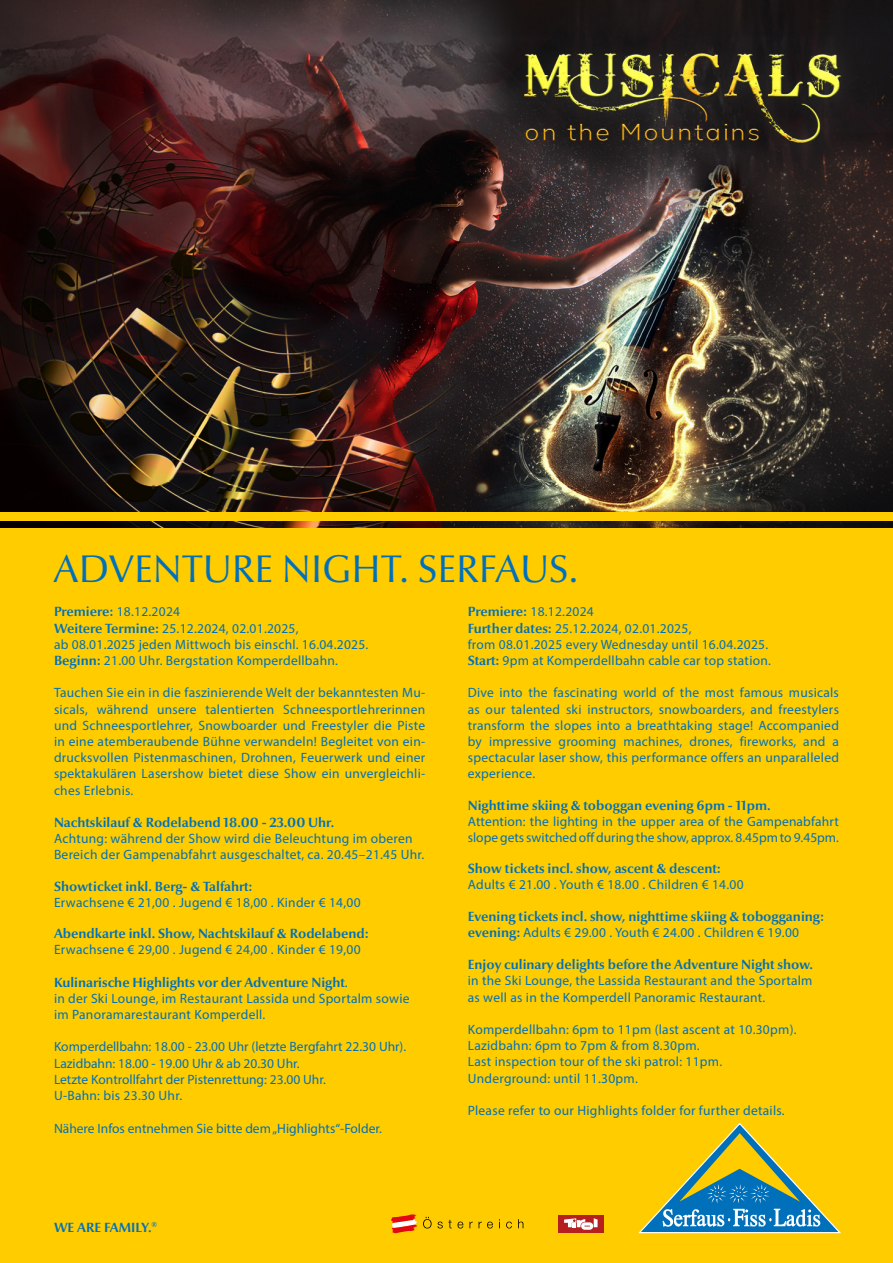
<style>
.page{position:relative;width:893px;height:1263px;background:#fff}
.page>*{position:absolute;margin:0;border:0;box-sizing:border-box;transform-origin:0 0}
.t1{font:39px "Optima Nova LT Pro";color:#0070ba}
.t2{font:13.5px/16.2px "Myriad Pro";letter-spacing:.02em;color:#0070ba}
.t3{font:700 13.5px "Optima Nova LT Pro";color:#0070ba}
.t4{font:13.5px/16.2px "Myriad Pro";color:#0070ba}
.s1{font-family:"Optima Nova LT Pro";font-weight:700}
.s2{font-family:"Myriad Pro";font-weight:400}
</style>
<div class="page">
<img style="left:0;top:0;width:893px;height:529px">
<div style="left:0;top:529px;width:893px;height:734px;background:#fc0"></div>
<div style="left:0;top:512px;width:893px;height:8px;background:#fc0"></div>
<div style="left:558px;top:1215px;width:45px;height:17px;background:#b51f1f"></div>
<svg style="left:564px;top:1218px;width:34px;height:12px"></svg>
<svg style="left:423px;top:1217px;width:40px;height:11px"></svg>
<svg style="left:469px;top:1221px;width:4px;height:7px"></svg>
<svg style="left:479px;top:1221px;width:14px;height:7px"></svg>
<svg style="left:506px;top:1221px;width:6px;height:7px"></svg>
<svg style="left:518px;top:1219px;width:5px;height:9px"></svg>
<svg style="left:391px;top:1214px;width:26px;height:19px"></svg>
<svg style="left:638px;top:1122px;width:203px;height:112px"></svg>
<h1 class="t1" style="left:53px;top:545px;width:527px">ADVENTURE NIGHT. SERFAUS.</h1>
<p class="t2" style="left:54px;top:604px;width:316px"><span class="s1">Premiere:</span> 18.12.2024<br><span class="s1">Weitere Termine:</span> 25.12.2024, 02.01.2025,<br>ab 08.01.2025 jeden Mittwoch bis einschl. 16.04.2025.<br><span class="s1">Beginn:</span> 21.00 Uhr. Bergstation Komperdellbahn.</p>
<p class="t2" style="left:54px;top:685px;width:373px;text-align:justify">Tauchen Sie ein in die faszinierende Welt der bekanntesten Mu&shy;sicals, während unsere talentierten Schneesportlehrerinnen und Schneesportlehrer, Snowboarder und Freestyler die Piste in eine atemberaubende Bühne verwandeln! Begleitet von ein&shy;drucksvollen Pistenmaschinen, Drohnen, Feuerwerk und einer spektakulären Lasershow bietet diese Show ein unvergleichli&shy;ches Erlebnis.</p>
<p class="t3" style="left:54px;top:814px;width:282px">Nachtskilauf &amp; Rodelabend 18.00 - 23.00 Uhr.</p>
<p class="t2" style="left:54px;top:830px;width:372px">Achtung: während der Show wird die Beleuchtung im oberen<br>Bereich der Gampenabfahrt ausgeschaltet, ca. 20.45–21.45 Uhr.</p>
<p class="t3" style="left:54px;top:878px;width:200px">Showticket inkl. Berg- &amp; Talfahrt:</p>
<p class="t2" style="left:54px;top:894px;width:308px">Erwachsene € 21,00 . Jugend € 18,00 . Kinder € 14,00</p>
<p class="t3" style="left:54px;top:925px;width:316px">Abendkarte inkl. Show, Nachtskilauf &amp; Rodelabend:</p>
<p class="t2" style="left:54px;top:941px;width:308px">Erwachsene € 29,00 . Jugend € 24,00 . Kinder € 19,00</p>
<p class="t3" style="left:54px;top:974px;width:295px">Kulinarische Highlights vor der Adventure Night<span class="s2">.</span></p>
<p class="t2" style="left:54px;top:990px;width:357px">in der Ski Lounge, im Restaurant Lassida und Sportalm sowie im Panoramarestaurant Komperdell.</p>
<p class="t4" style="left:54px;top:1039px;width:354px">Komperdellbahn: 18.00 - 23.00 Uhr (letzte Bergfahrt 22.30 Uhr).<br>Lazidbahn: 18.00 - 19.00 Uhr &amp; ab 20.30 Uhr.<br>Letzte Kontrollfahrt der Pistenrettung: 23.00 Uhr.<br>U-Bahn: bis 23.30 Uhr.</p>
<p class="t4" style="left:54px;top:1120px;width:329px">Nähere Infos entnehmen Sie bitte dem „Highlights“-Folder.</p>
<p class="t2" style="left:468px;top:604px;width:305px"><span class="s1">Premiere:</span> 18.12.2024<br><span class="s1">Further dates:</span> 25.12.2024, 02.01.2025,<br>from 08.01.2025 every Wednesday until 16.04.2025.<br><span class="s1">Start:</span> 9pm at Komperdellbahn cable car top station.</p>
<p class="t2" style="left:468px;top:685px;width:373px;text-align:justify">Dive into the fascinating world of the most famous musicals as our talented ski instructors, snowboarders, and freestylers transform the slopes into a breathtaking stage! Accompanied by impressive grooming machines, drones, fireworks, and a spectacular laser show, this performance offers an unparalleled experience.</p>
<p class="t3" style="left:468px;top:797px;width:304px">Nighttime skiing &amp; toboggan evening 6pm - 11pm.</p>
<p class="t2" style="left:468px;top:813px;width:373px">Attention: the lighting in the upper area of the Gampenabfahrt slope gets switched off during the show, approx. 8.45pm to 9.45pm.</p>
<p class="t3" style="left:468px;top:860px;width:255px">Show tickets incl. show, ascent &amp; descent:</p>
<p class="t2" style="left:468px;top:877px;width:277px">Adults € 21.00 . Youth € 18.00 . Children € 14.00</p>
<p class="t3" style="left:468px;top:908px;width:358px">Evening tickets incl. show, nighttime skiing &amp; tobogganing:</p>
<p class="t2" style="left:468px;top:924px;width:333px"><span class="s1">evening:</span> Adults € 29.00 . Youth € 24.00 . Children € 19.00</p>
<p class="t3" style="left:468px;top:956px;width:347px">Enjoy culinary delights before the Adventure Night show.</p>
<p class="t2" style="left:468px;top:973px;width:346px">in the Ski Lounge, the Lassida Restaurant and the Sportalm as well as in the Komperdell Panoramic Restaurant.</p>
<p class="t2" style="left:468px;top:1021px;width:330px">Komperdellbahn: 6pm to 11pm (last ascent at 10.30pm).<br>Lazidbahn: 6pm to 7pm &amp; from 8.30pm.<br>Last inspection tour of the ski patrol: 11pm.<br>Underground: until 11.30pm.</p>
<p class="t2" style="left:468px;top:1102px;width:318px">Please refer to our Highlights folder for further details.</p>
<p class="t3" style="left:54px;top:1219px;width:105px">WE ARE FAMILY.®</p>
</div>
